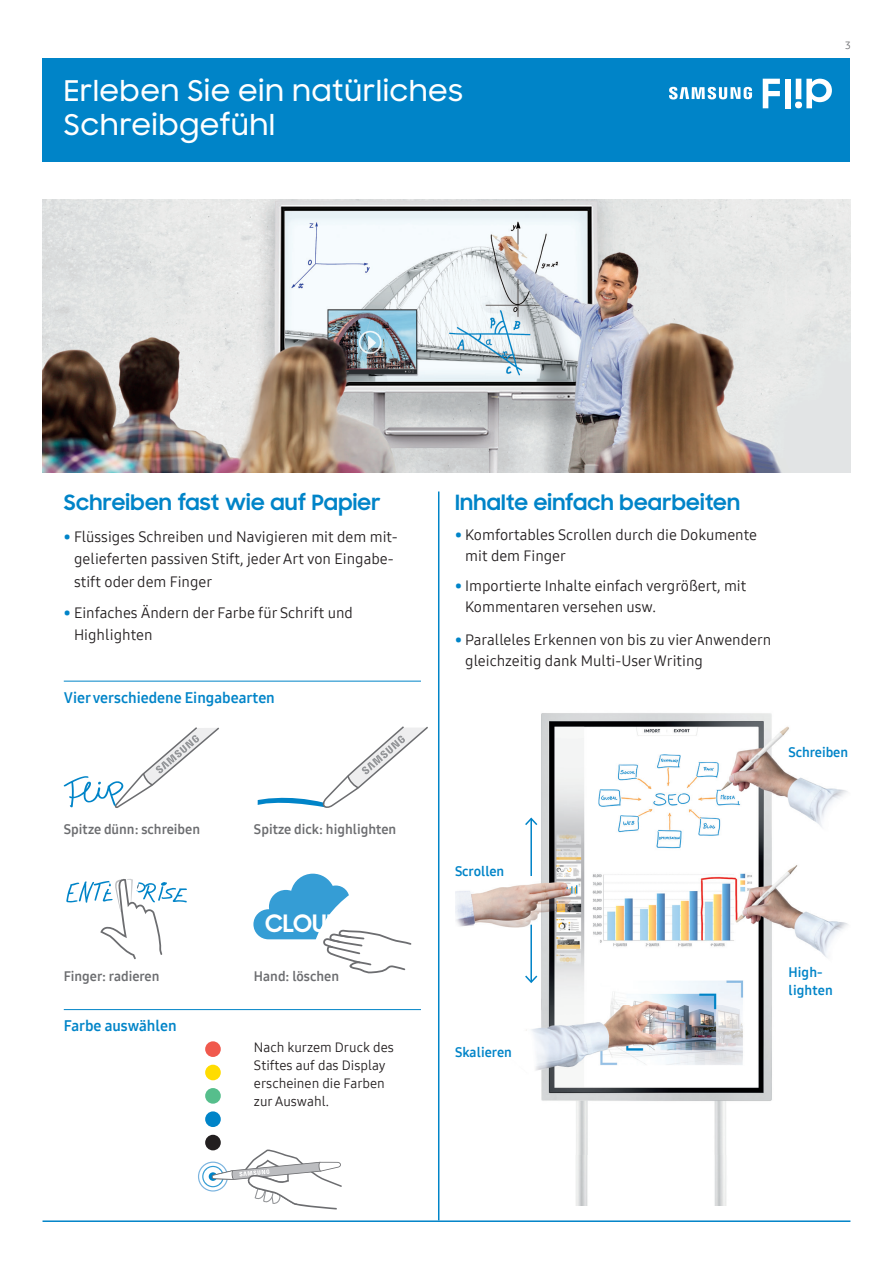
<style>
.page{position:relative;width:893px;height:1263px;background:#fff}
.page>*{position:absolute;margin:0;border:0;box-sizing:border-box;transform-origin:0 0}
.t1{font:500 28.5px/34.5px "Samsung Sharp Sans";letter-spacing:.015em;color:#fff}
.t2{font:700 24px "Samsung Sharp Sans";color:#fff}
.t3{font:700 21px "Samsung Sharp Sans";letter-spacing:.015em;color:#0084c8}
.t4{font:15px/21px "Samsung One 400";color:#231f20}
.t5{font:15px "Samsung One 700";color:#0084c8}
.t6{font:13.5px "Samsung One 700";color:#6c6d70}
.t7{font:13.5px/18px "Samsung One 400";color:#231f20}
.t8{font:13.5px/18px "Samsung One 700";color:#0084c8}
.t9{font:10.5px "Samsung One 400";color:#6c6d70}
.s1{color:#0084c8}
</style>
<div class="page">
<div style="left:43px;top:58px;width:807px;height:104px;background:#0084c8"></div>
<img style="left:43px;top:199px;width:807px;height:273px">
<svg style="left:763px;top:79px;width:17px;height:29px"></svg>
<div style="left:785px;top:79px;width:6px;height:29px;background:#fff"></div>
<svg style="left:795px;top:79px;width:37px;height:29px"></svg>
<svg style="left:669px;top:87px;width:83px;height:12px"></svg>
<hr style="left:438px;top:491px;width:1px;height:729px;background:#0084c8">
<hr style="left:43px;top:1220px;width:807px;height:2px;background:#0084c8">
<svg style="left:258px;top:726px;width:170px;height:82px"></svg>
<hr style="left:64px;top:681px;width:357px;height:1px;background:#0084c8">
<hr style="left:64px;top:1009px;width:357px;height:1px;background:#0084c8">
<svg style="left:64px;top:727px;width:155px;height:81px"></svg>
<svg style="left:253px;top:873px;width:159px;height:101px"></svg>
<svg style="left:66px;top:879px;width:121px;height:80px"></svg>
<img style="left:455px;top:713px;width:393px;height:493px">
<hr style="left:530px;top:819px;width:2px;height:57px;background:#0084c8">
<svg style="left:523px;top:816px;width:16px;height:11px"></svg>
<hr style="left:530px;top:925px;width:2px;height:57px;background:#0084c8">
<svg style="left:523px;top:974px;width:16px;height:10px"></svg>
<svg style="left:198px;top:1149px;width:144px;height:60px"></svg>
<div style="left:205px;top:1111px;width:16px;height:16px;background:#0084c8;border-radius:50%"></div>
<div style="left:205px;top:1135px;width:16px;height:15px;background:#231f20;border-radius:50%"></div>
<div style="left:205px;top:1041px;width:16px;height:16px;background:#f0594d;border-radius:50%"></div>
<div style="left:205px;top:1065px;width:16px;height:15px;background:#ffdc01;border-radius:50%"></div>
<div style="left:205px;top:1088px;width:16px;height:16px;background:#56be8c;border-radius:50%"></div>
<h1 class="t1" style="left:64px;top:72px;width:401px">Erleben Sie ein natürliches<br>Schreibgefühl</h1>
<p class="t9" style="left:845px;top:38px;width:7px">3</p>
<h3 class="t3" style="left:64px;top:487px;width:318px">Schreiben fast wie auf Papier</h3>
<p class="t4" style="left:74px;top:525px;width:325px;line-height:22.5px;text-indent:-10px"><span class="s1">•</span> Flüssiges Schreiben und Navigieren mit dem mit&shy;gelieferten passiven Stift, jeder Art von Eingabe&shy;stift oder dem Finger</p>
<p class="t4" style="left:74px;top:601px;width:280px;line-height:22.5px;text-indent:-10px"><span class="s1">•</span> Einfaches Ändern der Farbe für Schrift und<br>Highlighten</p>
<p class="t5" style="left:64px;top:687px;width:213px">Vier verschiedene Eingabearten</p>
<p class="t6" style="left:64px;top:820px;width:138px">Spitze dünn: schreiben</p>
<p class="t6" style="left:254px;top:820px;width:144px">Spitze dick: highlighten</p>
<h2 class="t2" style="left:265px;top:905px;width:79px">CLOUD</h2>
<p class="t6" style="left:64px;top:967px;width:97px">Finger: radieren</p>
<p class="t6" style="left:254px;top:967px;width:87px">Hand: löschen</p>
<p class="t5" style="left:64px;top:1016px;width:114px">Farbe auswählen</p>
<p class="t7" style="left:254px;top:1038px;width:141px">Nach kurzem Druck des<br>Stiftes auf das Display erscheinen die Farben zur Auswahl.</p>
<h3 class="t3" style="left:455px;top:487px;width:287px">Inhalte einfach bearbeiten</h3>
<p class="t4" style="left:465px;top:524px;width:293px;text-indent:-10px"><span class="s1">•</span> Komfortables Scrollen durch die Dokumente mit dem Finger</p>
<p class="t4" style="left:465px;top:575px;width:283px;text-indent:-10px"><span class="s1">•</span> Importierte Inhalte einfach vergrößert, mit<br>Kommentaren versehen usw.</p>
<p class="t4" style="left:465px;top:629px;width:308px;text-indent:-10px"><span class="s1">•</span> Paralleles Erkennen von bis zu vier Anwendern gleichzeitig dank Multi-User Writing</p>
<p class="t8" style="left:788px;top:743px;width:61px">Schreiben</p>
<p class="t8" style="left:455px;top:862px;width:51px">Scrollen</p>
<p class="t8" style="left:455px;top:1043px;width:58px">Skalieren</p>
<p class="t8" style="left:788px;top:963px;width:46px">High&shy;lighten</p>
</div>
